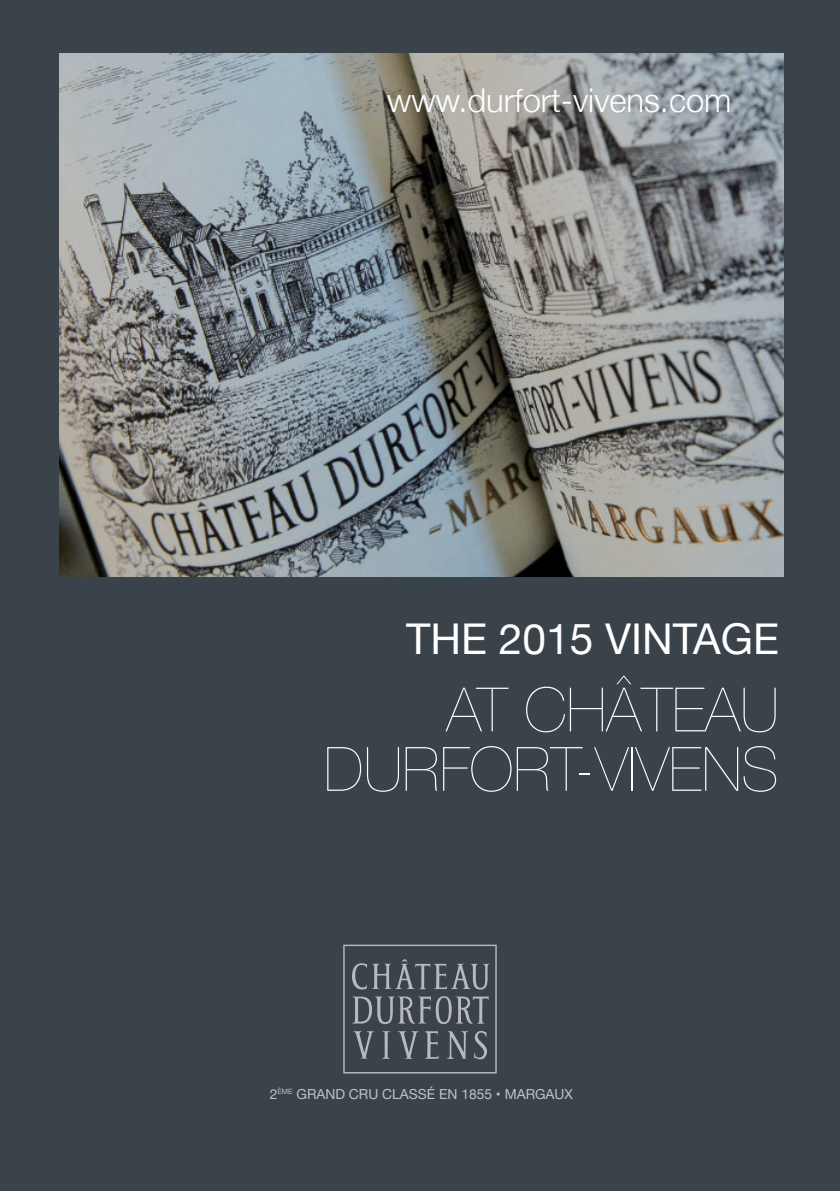
<style>
.page{position:relative;width:840px;height:1191px;background:#fff}
.page>*{position:absolute;margin:0;border:0;box-sizing:border-box;transform-origin:0 0}
.t1{font:200 61.2px/59.4px "Helvetica Neue";color:#fff;text-align:right}
.t2{font:42.4px "Helvetica Neue";color:#fff}
.t3{font:300 32.8px "Helvetica Neue";color:#fff}
.t4{font:13.8px "Helvetica Neue";color:#c1c2c4}
</style>
<div class="page">
<div style="left:0;top:0;width:839px;height:1191px;background:#3a424a"></div>
<img style="left:59px;top:53px;width:724px;height:523px">
<svg style="left:343px;top:944px;width:153px;height:129px"></svg>
<h3 class="t3" style="left:387px;top:80px;width:345px">www.durfort-vivens.com</h3>
<h2 class="t2" style="left:406px;top:613px;width:374px">THE 2015 VINTAGE</h2>
<h1 class="t1" style="left:324px;top:679px;width:456px">AT CHÂTEAU<br>DURFORT-VIVENS</h1>
<p class="t4" style="left:269px;top:1085px;width:304px">2<sup>ÈME</sup> GRAND CRU CLASSÉ EN 1855 • MARGAUX</p>
</div>
